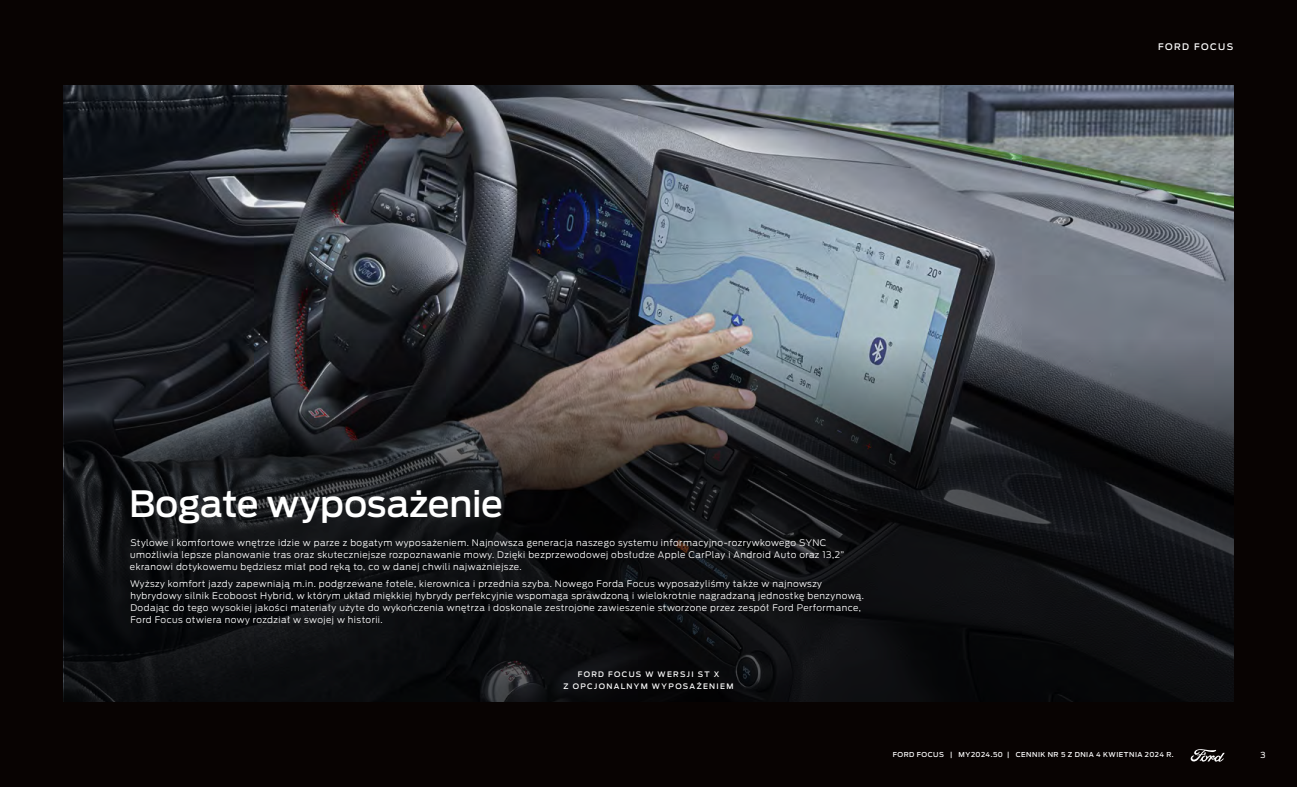
<style>
.page{position:relative;width:1297px;height:787px;background:#080302}
.page>*{position:absolute;margin:0;border:0;box-sizing:border-box;transform-origin:0 0}
.t1{font:500 36px "Ford Antenna";letter-spacing:-.01em;color:#fff}
.t2{font:300 9px/12px "Ford Antenna";letter-spacing:.05em;color:#fff}
.t3{font:500 9px "Ford Antenna";letter-spacing:.155em;color:#fff}
.t4{font:8.25px "Ford Antenna";color:#fff}
.t5{font:500 7.5px/12px "Ford Antenna";letter-spacing:.175em;color:#fff;text-align:center}
.t6{font:500 6.75px "Ford Antenna";letter-spacing:.07em;color:#fff}
.s1{font-style:inherit}
</style>
<div class="page">
<svg style="left:1191px;top:749px;width:34px;height:12px"></svg>
<img style="left:64px;top:85px;width:1169px;height:254px">
<svg style="left:64px;top:339px;width:1169px;height:363px;fill:#0f1013"></svg>
<p class="t3" style="left:1158px;top:39px;width:77px">FORD FOCUS</p>
<h1 class="t1" style="left:129px;top:472px;width:375px">Bogate wyposażenie</h1>
<p class="t2" style="left:130px;top:535px;width:716px">Stylowe i komfortowe wnętrze idzie w parze z bogatym wyposażeniem. Najnowsza generacja naszego systemu informacyjno-rozrywkowego SYNC umożliwia lepsze planowanie tras oraz skuteczniejsze rozpoznawanie mowy. Dzięki bezprzewodowej obsłudze Apple CarPlay i Android Auto oraz 13,2” ekranowi dotykowemu będziesz miał pod ręką to, co w danej chwili najważniejsze.</p>
<p class="t2" style="left:130px;top:577px;width:735px">Wyższy komfort jazdy zapewniają m.in. podgrzewane fotele, kierownica i przednia szyba. Nowego Forda Focus wyposażyliśmy także w najnowszy hybrydowy silnik Ecoboost Hybrid, w którym układ miękkiej hybrydy perfekcyjnie wspomaga sprawdzoną i wielokrotnie nagradzaną jednostkę benzynową.<br>Dodając do tego wysokiej jakości materiały użyte do wykończenia wnętrza i doskonale zestrojone zawieszenie stworzone przez zespół Ford Performance, Ford Focus otwiera nowy rozdział w swojej w historii.</p>
<p class="t5" style="left:563px;top:667px;width:171px">FORD FOCUS W WERSJI ST X<br>Z OPCJONA<span class="s1">LNYM WYPOSAŻENIEM</span></p>
<p class="t6" style="left:893px;top:749px;width:282px">FORD FOCUS | MY2024.50 | CENNIK NR 5 Z DNIA 4 KWIETNIA 2024 R.</p>
<p class="t4" style="left:1260px;top:747px;width:7px">3</p>
</div>
